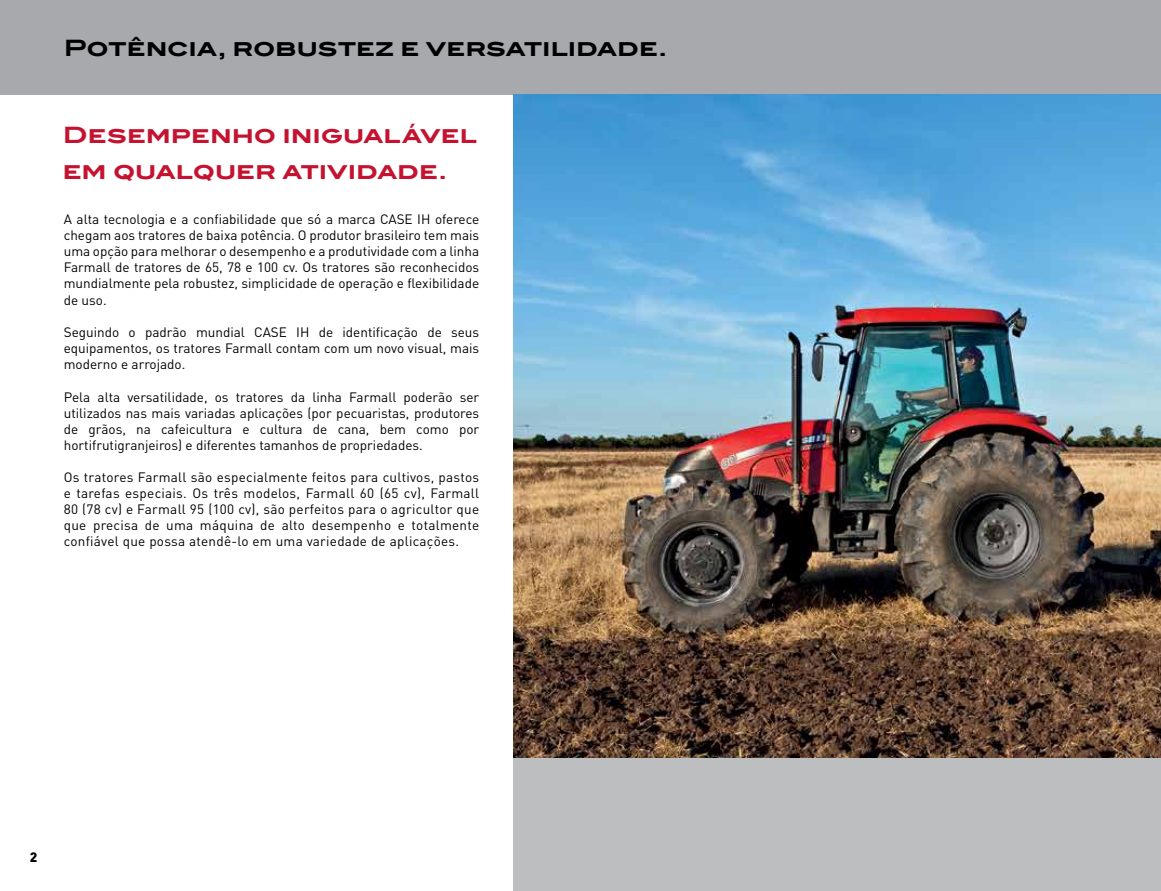
<style>
.page{position:relative;width:1161px;height:891px;background:#fff}
.page>*{position:absolute;margin:0;border:0;box-sizing:border-box;transform-origin:0 0}
.t1{font:700 22.5px/36px "Blair ITC Std";letter-spacing:-.005em;color:#c41230}
.t2{font:700 22.5px "Blair ITC Std";letter-spacing:-.005em;color:#000}
.t3{font:13.5px/16.2px "DIN";color:#000;text-align:justify}
.t4{font:900 13.5px "DIN";color:#000}
</style>
<div class="page">
<div style="left:0;top:0;width:1161px;height:94px;background:#a7a9ac"></div>
<img style="left:513px;top:94px;width:648px;height:664px">
<div style="left:513px;top:758px;width:648px;height:133px;background:#bcbec0"></div>
<h1 class="t2" style="left:64px;top:34px;width:605px">Potência, robustez e versatilidade.</h1>
<h1 class="t1" style="left:63px;top:117px;width:416px">Desempenho inigualável em qualquer atividade.</h1>
<p class="t3" style="left:64px;top:210px;width:417px">A alta tecnologia e a confiabilidade que só a marca CASE IH oferece chegam aos tratores de baixa potência. O produtor brasileiro tem mais uma opção para melhorar o desempenho e a produtividade com a linha Farmall de tratores de 65, 78 e 100 cv. Os tratores são reconhecidos mundialmente pela robustez, simplicidade de operação e flexibilidade de uso.</p>
<p class="t3" style="left:64px;top:324px;width:417px">Seguindo o padrão mundial CASE IH de identificação de seus equipamentos, os tratores Farmall contam com um novo visual, mais moderno e arrojado.</p>
<p class="t3" style="left:64px;top:389px;width:417px">Pela alta versatilidade, os tratores da linha Farmall poderão ser utilizados nas mais variadas aplicações (por pecuaristas, produtores de grãos, na cafeicultura e cultura de cana, bem como por hortifrutigranjeiros) e diferentes tamanhos de propriedades.</p>
<p class="t3" style="left:64px;top:468px;width:417px">Os tratores Farmall são especialmente feitos para cultivos, pastos e tarefas especiais. Os três modelos, Farmall 60 (65 cv), Farmall 80 (78 cv) e Farmall 95 (100 cv), são perfeitos para o agricultor que que precisa de uma máquina de alto desempenho e totalmente confiável que possa atendê-lo em uma variedade de aplicações.</p>
<p class="t4" style="left:30px;top:848px;width:9px">2</p>
</div>
